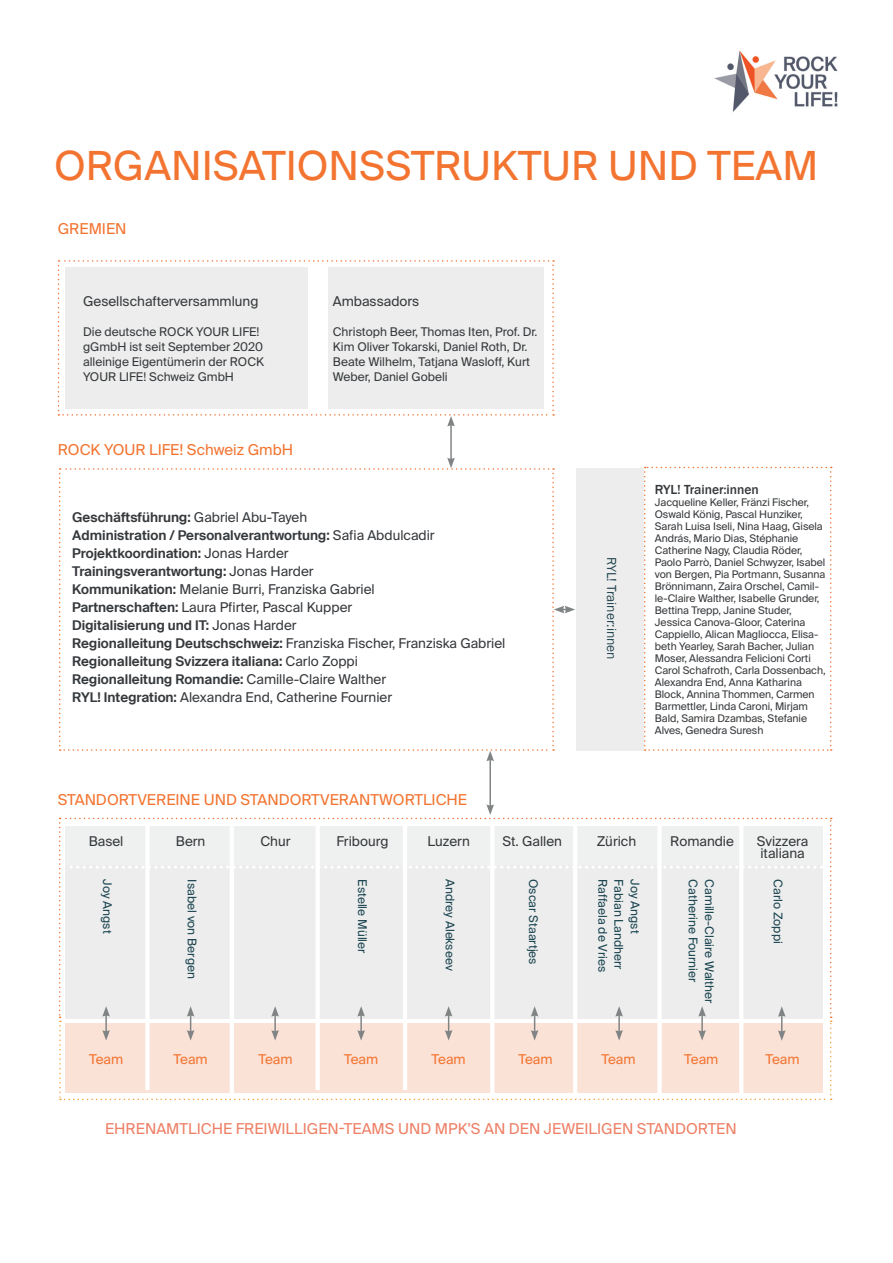
<style>
.page{position:relative;width:893px;height:1263px;background:#fff}
.page>*{position:absolute;margin:0;border:0;box-sizing:border-box;transform-origin:0 0}
.t1{font:40.5px "Suisse Intl";color:#f37431}
.t2{font:15px "Suisse Intl";color:#f37431}
.t3{font:15px "Suisse Intl";color:#ee8066}
.t4{font:600 13.5px/18px "Suisse Intl";color:#36393c}
.t5{font:13.5px/12px "Suisse Intl";color:#36393c}
.t6{font:13.5px "Suisse Intl";letter-spacing:-.005em;color:#f37431}
.t7{font:13.5px "Franklin Gothic";color:#224551}
.t8{font:500 13.5px "Franklin Gothic";letter-spacing:-.005em;color:#36393c}
.t9{font:12px/15px "Suisse Intl";color:#36393c}
.t10{font:12px "Suisse Intl";color:#1a4450}
.t11{font:10.5px/12px "Suisse Intl";letter-spacing:-.005em;color:#36393c}
.s1{font-weight:400}
</style>
<div class="page">
<div style="left:576px;top:468px;width:68px;height:283px;background:#ededed"></div>
<hr style="left:489px;top:759px;width:2px;height:48px;background:#818485">
<hr style="left:450px;top:424px;width:2px;height:36px;background:#818485">
<svg style="left:58px;top:260px;width:496px;height:166px"></svg>
<svg style="left:59px;top:458px;width:516px;height:303px"></svg>
<svg style="left:59px;top:804px;width:773px;height:296px"></svg>
<img style="left:714px;top:51px;width:124px;height:61px">
<svg style="left:644px;top:467px;width:188px;height:284px"></svg>
<h1 class="t1" style="left:54px;top:142px;width:766px">ORGANISATIONSSTRUKTUR UND TEAM</h1>
<h2 class="t2" style="left:58px;top:220px;width:70px">GREMIEN</h2>
<p class="t5" style="left:83px;top:295px;width:177px">Gesellschafterversammlung</p>
<p class="t9" style="left:83px;top:324px;width:183px">Die deutsche ROCK YOUR LIFE! gGmbH ist seit September 2020 alleinige Eigentümerin der ROCK<br>YOUR LIFE! Schweiz GmbH</p>
<h2 class="t2" style="left:58px;top:441px;width:237px">ROCK YOUR LIFE! Schweiz GmbH</h2>
<p class="t5" style="left:333px;top:295px;width:88px">Ambassadors</p>
<p class="t9" style="left:333px;top:324px;width:206px">Christoph Beer, Thomas Iten, Prof. Dr.<br>Kim Oliver Tokarski, Daniel Roth, Dr.<br>Beate Wilhelm, Tatjana Wasloff, Kurt Weber, Daniel Gobeli</p>
<p class="t4" style="left:72px;top:508px;width:435px">Geschäftsführung: <span class="s1">Gabriel Abu-Tayeh<br></span>Administration / Personalverantwortung: <span class="s1">Safia Abdulcadir </span>Projektkoordination: <span class="s1">Jonas Harder<br></span>Trainingsverantwortung: <span class="s1">Jonas Harder<br></span>Kommunikation: <span class="s1">Melanie Burri, Franziska Gabriel<br></span>Partnerschaften: <span class="s1">Laura Pfirter, Pascal Kupper<br></span>Digitalisierung und IT: <span class="s1">Jonas Harder<br></span>Regionalleitung Deutschschweiz: <span class="s1">Franziska Fischer, Franziska Gabriel </span>Regionalleitung Svizzera italiana: <span class="s1">Carlo Zoppi<br></span>Regionalleitung Romandie: <span class="s1">Camille-Claire Walther<br></span>RYL! Integration: <span class="s1">Alexandra End, Catherine Fournier</span></p>
<h2 class="t2" style="left:58px;top:791px;width:411px">STANDORTVEREINE UND STANDORTVERANTWORTLICHE</h2>
<p class="t7" style="left:620px;top:557px;width:105px;rotate:90deg">RYL! Trainer:innen</p>
<p class="t8" style="left:655px;top:481px;width:105px">RYL! Trainer:innen</p>
<p class="t11" style="left:655px;top:497px;width:172px">Jacqueline Keller, Fränzi Fischer, Oswald König, Pascal Hunziker, Sarah Luisa Iseli, Nina Haag, Gisela András, Mario Dias, Stéphanie Catherine Nagy, Claudia Röder, Paolo Parrò, Daniel Schwyzer, Isabel von Bergen, Pia Portmann, Susanna Brönnimann, Zaira Orschel, Camil&shy;le-Claire Walther, Isabelle Grunder, Bettina Trepp, Janine Studer, Jessica Canova-Gloor, Caterina Cappiello, Alican Magliocca, Elisa&shy;beth Yearley, Sarah Bacher, Julian Moser, Alessandra Felicioni Corti Carol Schafroth, Carla Dossenbach, Alexandra End, Anna Katharina Block, Annina Thommen, Carmen Barmettler, Linda Caroni, Mirjam Bald, Samira Dzambas, Stefanie Alves, Genedra Suresh</p>
<p class="t5" style="left:176px;top:835px;width:31px">Bern</p>
<p class="t5" style="left:260px;top:835px;width:32px">Chur</p>
<p class="t5" style="left:336px;top:835px;width:54px">Fribourg</p>
<p class="t5" style="left:427px;top:835px;width:44px">Luzern</p>
<p class="t5" style="left:502px;top:835px;width:61px">St. Gallen</p>
<p class="t5" style="left:597px;top:835px;width:41px">Zürich</p>
<p class="t5" style="left:670px;top:835px;width:65px">Romandie</p>
<p class="t5" style="left:89px;top:835px;width:36px">Basel</p>
<p class="t10" style="left:114px;top:879px;width:56px;rotate:90deg">Joy Angst</p>
<p class="t10" style="left:369px;top:879px;width:76px;rotate:90deg">Estelle Müller</p>
<p class="t10" style="left:457px;top:879px;width:93px;rotate:90deg">Andrey Alekseev</p>
<p class="t10" style="left:540px;top:879px;width:87px;rotate:90deg">Oscar Staartjes</p>
<p class="t10" style="left:700px;top:879px;width:105px;rotate:90deg">Catherine Fournier</p>
<p class="t10" style="left:716px;top:879px;width:126px;rotate:90deg">Camille-Claire Walther</p>
<p class="t10" style="left:199px;top:879px;width:101px;rotate:90deg">Isabel von Bergen</p>
<p class="t10" style="left:609px;top:879px;width:94px;rotate:90deg">Raffaela de Vries</p>
<p class="t10" style="left:626px;top:879px;width:92px;rotate:90deg">Fabian Landherr</p>
<p class="t10" style="left:642px;top:879px;width:56px;rotate:90deg">Joy Angst</p>
<p class="t5" style="left:757px;top:835px;width:53px">Svizzera italiana</p>
<p class="t10" style="left:785px;top:879px;width:66px;rotate:90deg">Carlo Zoppi</p>
<p class="t6" style="left:89px;top:1051px;width:36px">Team</p>
<p class="t6" style="left:174px;top:1051px;width:36px">Team</p>
<p class="t6" style="left:258px;top:1051px;width:36px">Team</p>
<p class="t6" style="left:344px;top:1051px;width:36px">Team</p>
<p class="t6" style="left:432px;top:1051px;width:36px">Team</p>
<p class="t6" style="left:518px;top:1051px;width:36px">Team</p>
<p class="t6" style="left:601px;top:1051px;width:36px">Team</p>
<p class="t6" style="left:684px;top:1051px;width:36px">Team</p>
<p class="t6" style="left:765px;top:1051px;width:36px">Team</p>
<h2 class="t3" style="left:105px;top:1120px;width:633px">EHRENAMTLICHE FREIWILLIGEN-TEAMS UND MPK’S AN DEN JEWEILIGEN STANDORTEN</h2>
</div>
